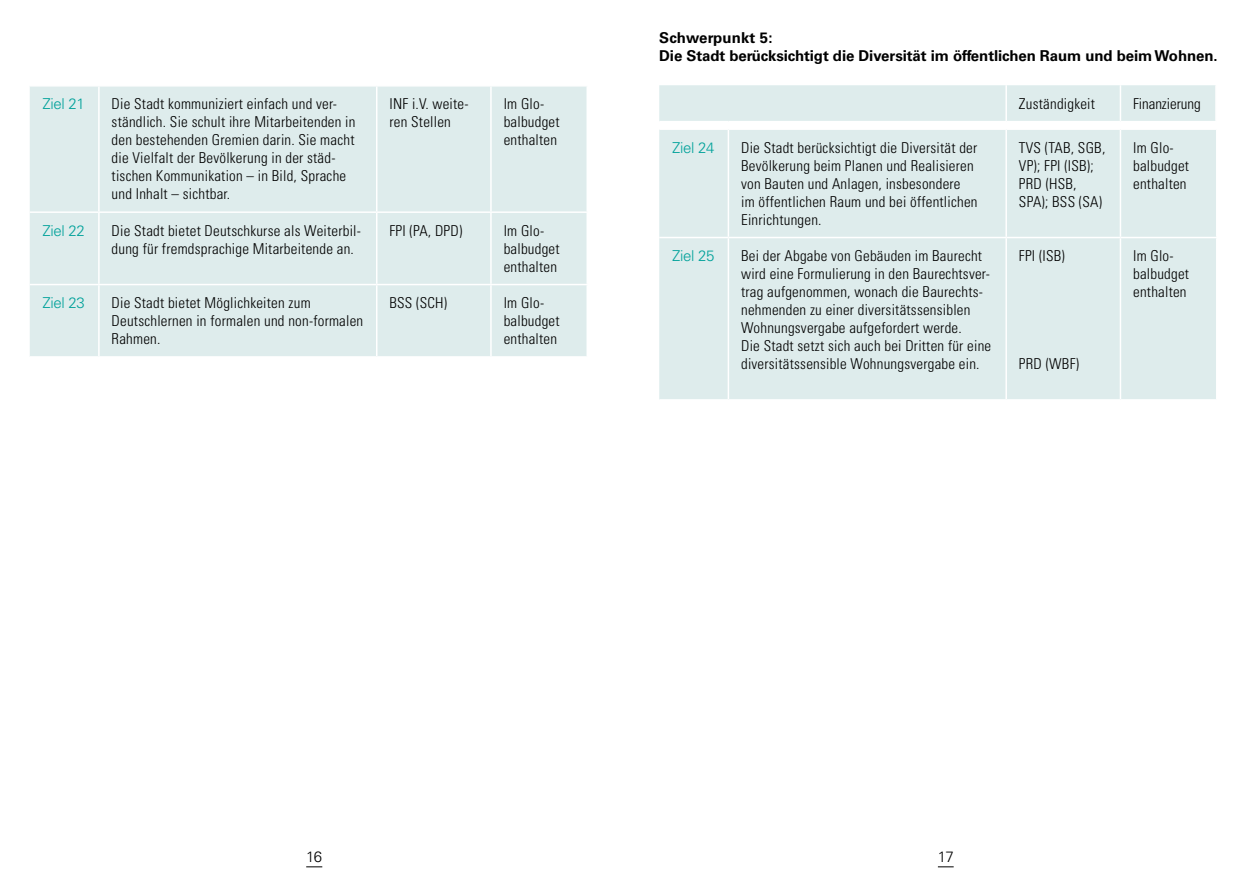
<style>
.page{position:relative;width:1259px;height:893px;background:#fff}
.page>*{position:absolute;margin:0;border:0;box-sizing:border-box;transform-origin:0 0}
.t1{font:300 condensed 15px/18px "Univers LT Std";letter-spacing:.015em;color:#000}
.t2{font:700 15px/18px "Univers LT Std";letter-spacing:-.005em;color:#000}
.t3{font:300 15px "Univers LT Std";letter-spacing:-.02em;color:#00a19a}
.t4{font:300 condensed 15px "Univers LT Std";letter-spacing:-.005em;color:#000}
.t5{font:300 15px "Univers LT Std";color:#000}
</style>
<div class="page">
<svg style="left:306px;top:866px;width:16px;height:1px"></svg>
<svg style="left:938px;top:866px;width:15px;height:1px"></svg>
<div style="left:30px;top:87px;width:556px;height:269px;background:#deecec"></div>
<hr style="left:98px;top:87px;width:2px;height:124px;background:#fff">
<hr style="left:98px;top:213px;width:2px;height:71px;background:#fff">
<hr style="left:98px;top:285px;width:2px;height:71px;background:#fff">
<hr style="left:376px;top:87px;width:1px;height:124px;background:#fff">
<hr style="left:376px;top:213px;width:1px;height:71px;background:#fff">
<hr style="left:376px;top:285px;width:1px;height:71px;background:#fff">
<hr style="left:490px;top:87px;width:2px;height:124px;background:#fff">
<hr style="left:490px;top:213px;width:2px;height:71px;background:#fff">
<hr style="left:490px;top:285px;width:2px;height:71px;background:#fff">
<hr style="left:30px;top:211px;width:69px;height:2px;background:#fff">
<hr style="left:30px;top:284px;width:69px;height:1px;background:#fff">
<hr style="left:99px;top:211px;width:278px;height:2px;background:#fff">
<hr style="left:99px;top:284px;width:278px;height:1px;background:#fff">
<hr style="left:377px;top:211px;width:114px;height:2px;background:#fff">
<hr style="left:377px;top:284px;width:114px;height:1px;background:#fff">
<hr style="left:491px;top:211px;width:97px;height:2px;background:#fff">
<hr style="left:491px;top:284px;width:97px;height:1px;background:#fff">
<div style="left:659px;top:85px;width:556px;height:36px;background:#deecec"></div>
<hr style="left:1005px;top:85px;width:2px;height:36px;background:#fff">
<hr style="left:1119px;top:85px;width:2px;height:36px;background:#fff">
<div style="left:659px;top:130px;width:557px;height:269px;background:#deecec"></div>
<hr style="left:727px;top:130px;width:2px;height:107px;background:#fff">
<hr style="left:727px;top:238px;width:2px;height:161px;background:#fff">
<hr style="left:1005px;top:130px;width:2px;height:107px;background:#fff">
<hr style="left:1005px;top:238px;width:2px;height:161px;background:#fff">
<hr style="left:1119px;top:130px;width:2px;height:107px;background:#fff">
<hr style="left:1119px;top:238px;width:2px;height:161px;background:#fff">
<hr style="left:659px;top:237px;width:69px;height:1px;background:#fff">
<hr style="left:728px;top:237px;width:278px;height:1px;background:#fff">
<hr style="left:1006px;top:237px;width:114px;height:1px;background:#fff">
<hr style="left:1120px;top:237px;width:97px;height:1px;background:#fff">
<p class="t3" style="left:43px;top:95px;width:44px">Ziel 21</p>
<p class="t1" style="left:112px;top:95px;width:245px">Die Stadt kommuniziert einfach und ver&shy;ständlich. Sie schult ihre Mitarbeitenden in den bestehenden Gremien darin. Sie macht die Vielfalt der Bevölkerung in der städ&shy;tischen Kommunikation – in Bild, Sprache und Inhalt – sichtbar.</p>
<p class="t1" style="left:389px;top:95px;width:81px">INF i.V. weite&shy;ren Stellen</p>
<p class="t1" style="left:504px;top:95px;width:57px">Im Glo&shy;balbudget enthalten</p>
<p class="t3" style="left:43px;top:221px;width:44px">Ziel 22</p>
<p class="t1" style="left:112px;top:222px;width:251px">Die Stadt bietet Deutschkurse als Weiterbil&shy;dung für fremdsprachige Mitarbeitende an.</p>
<p class="t1" style="left:389px;top:222px;width:74px">FPI (PA, DPD)</p>
<p class="t1" style="left:504px;top:222px;width:57px">Im Glo&shy;balbudget enthalten</p>
<p class="t3" style="left:42px;top:294px;width:44px">Ziel 23</p>
<p class="t1" style="left:112px;top:294px;width:253px">Die Stadt bietet Möglichkeiten zum<br>Deutschlernen in formalen und non-formalen<br>Rahmen.</p>
<p class="t1" style="left:389px;top:294px;width:59px">BSS (SCH)</p>
<p class="t1" style="left:504px;top:294px;width:57px">Im Glo&shy;balbudget enthalten</p>
<p class="t2" style="left:659px;top:29px;width:560px">Schwerpunkt 5:<br>Die Stadt berücksichtigt die Diversität im öffentlichen Raum und beim Wohnen.</p>
<p class="t1" style="left:1019px;top:95px;width:77px">Zuständigkeit</p>
<p class="t4" style="left:1133px;top:95px;width:69px">Finanzierung</p>
<p class="t3" style="left:672px;top:138px;width:44px">Ziel 24</p>
<p class="t1" style="left:741px;top:138px;width:238px">Die Stadt berücksichtigt die Diversität der Bevölkerung beim Planen und Realisieren von Bauten und Anlagen, insbesondere im öffentlichen Raum und bei öffentlichen Einrichtungen.</p>
<p class="t1" style="left:1019px;top:138px;width:88px">TVS (TAB, SGB,<br>VP); FPI (ISB);<br>PRD (HSB,<br>SPA); BSS (SA)</p>
<p class="t1" style="left:1133px;top:138px;width:57px">Im Glo&shy;balbudget enthalten</p>
<p class="t3" style="left:672px;top:247px;width:44px">Ziel 25</p>
<p class="t1" style="left:741px;top:247px;width:252px">Bei der Abgabe von Gebäuden im Baurecht wird eine Formulierung in den Baurechtsver&shy;trag aufgenommen, wonach die Baurechts&shy;nehmenden zu einer diversitätssensiblen Wohnungsvergabe aufgefordert werde.<br>Die Stadt setzt sich auch bei Dritten für eine diversitätssensible Wohnungsvergabe ein.</p>
<p class="t1" style="left:1019px;top:247px;width:47px">FPI (ISB)</p>
<p class="t1" style="left:1133px;top:247px;width:57px">Im Glo&shy;balbudget enthalten</p>
<p class="t1" style="left:1019px;top:355px;width:62px">PRD (WBF)</p>
<p class="t5" style="left:306px;top:848px;width:18px">16</p>
<p class="t5" style="left:938px;top:848px;width:17px">17</p>
</div>
